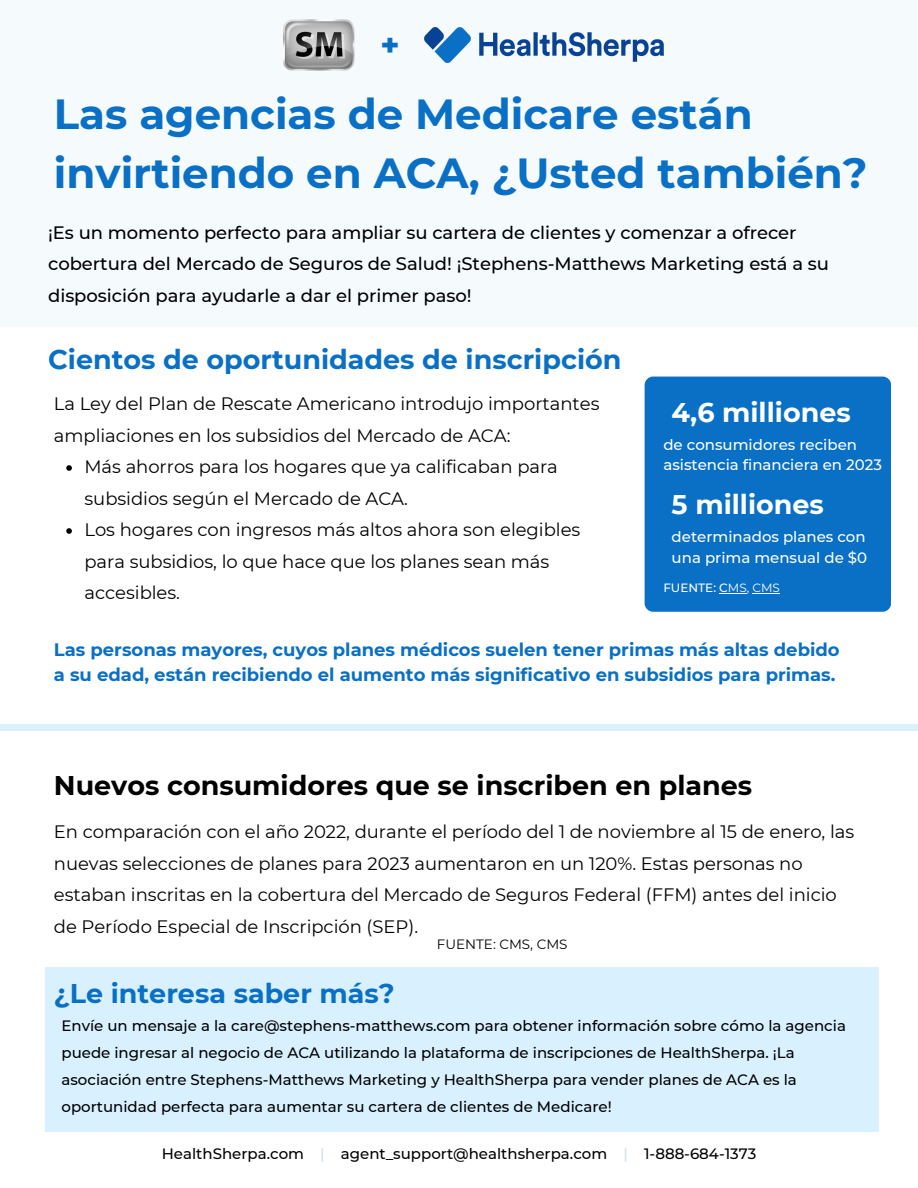
<style>
.page{position:relative;width:918px;height:1188px;background:#fff}
.page>*{position:absolute;margin:0;border:0;box-sizing:border-box;transform-origin:0 0}
.t1{font:700 42px/58.5px "Montserrat";color:#0970c5}
.t2{font:800 31.5px "Montserrat";color:#0970c5}
.t3{font:700 27px "Montserrat";color:#0970c5}
.t4{font:700 27px "Montserrat";color:#000}
.t5{font:700 27px "Montserrat";color:#fff}
.t6{font:18px/31.5px "Montserrat";color:#000}
.t7{font:500 18px/31.5px "Montserrat";color:#000}
.t8{font:700 18px/24.8px "Montserrat";color:#0970c5}
.t9{font:500 15px/27px "Montserrat";color:#000}
.t10{font:500 15px/20.2px "Montserrat";color:#fff}
.t11{font:13.5px "Montserrat";color:#000}
.t12{font:500 12px "Montserrat";color:#fff}
.s1{font-weight:400}
.s2{color:#d3e0e8}
</style>
<div class="page">
<div style="left:0;top:0;width:918px;height:327px;background:#f5fafd"></div>
<div style="left:46px;top:967px;width:833px;height:164px;background:#d9f1ff"></div>
<div style="left:645px;top:377px;width:246px;height:235px;background:#0970c5;border-radius:9px"></div>
<div style="left:0;top:724px;width:918px;height:7px;background:#d9f1ff"></div>
<svg style="left:66px;top:465px;width:6px;height:6px"></svg>
<svg style="left:66px;top:528px;width:6px;height:6px"></svg>
<svg style="left:719px;top:593px;width:28px;height:1px"></svg>
<svg style="left:753px;top:593px;width:27px;height:1px"></svg>
<img style="left:424px;top:27px;width:240px;height:35px">
<img style="left:283px;top:19px;width:72px;height:52px">
<p class="t2" style="left:380px;top:26px;width:21px">+</p>
<p class="t1" style="left:54px;top:85px;width:815px">Las agencias de Medicare están invirtiendo en ACA, ¿Usted también?</p>
<p class="t7" style="left:48px;top:216px;width:782px">¡Es un momento perfecto para ampliar su cartera de clientes y comenzar a ofrecer cobertura del Mercado de Seguros de Salud! ¡Stephens-Matthews Marketing está a su disposición para ayudarle a dar el primer paso!</p>
<p class="t3" style="left:48px;top:343px;width:575px">Cientos de oportunidades de inscripción</p>
<p class="t6" style="left:54px;top:388px;width:547px">La Ley del Plan de Rescate Americano introdujo importantes ampliaciones en los subsidios del Mercado de ACA:</p>
<p class="t5" style="left:672px;top:396px;width:181px">4,6 milliones</p>
<p class="t10" style="left:663px;top:434px;width:220px">de consumidores reciben asistencia financiera en 2023</p>
<p class="t6" style="left:84px;top:451px;width:475px">Más ahorros para los hogares que ya calificaban para subsidios según el Mercado de ACA.</p>
<p class="t6" style="left:84px;top:514px;width:497px">Los hogares con ingresos más altos ahora son elegibles para subsidios, lo que hace que los planes sean más accesibles.</p>
<p class="t5" style="left:672px;top:488px;width:154px">5 milliones</p>
<p class="t10" style="left:672px;top:527px;width:197px">determinados planes con una prima mensual de $0</p>
<p class="t12" style="left:663px;top:581px;width:118px">FUENTE: C<span class="s1">MS, CMS</span></p>
<p class="t8" style="left:54px;top:637px;width:787px">Las personas mayores, cuyos planes médicos suelen tener primas más altas debido a su edad, están recibiendo el aumento más significativo en subsidios para primas.</p>
<p class="t4" style="left:54px;top:769px;width:700px">Nuevos consumidores que se inscriben en planes</p>
<p class="t6" style="left:54px;top:816px;width:802px">En comparación con el año 2022, durante el período del 1 de noviembre al 15 de enero, las nuevas selecciones de planes para 2023 aumentaron en un 120%. Estas personas no estaban inscritas en la cobertura del Mercado de Seguros Federal (FFM) antes del inicio de Período Especial de Inscripción (SEP).</p>
<p class="t11" style="left:437px;top:936px;width:132px">FUENTE: CMS, CMS</p>
<p class="t3" style="left:54px;top:976px;width:342px">¿Le interesa saber más?</p>
<p class="t9" style="left:61px;top:1012px;width:786px">Envíe un mensaje a la care@stephens-matthews.com para obtener información sobre cómo la agencia puede ingresar al negocio de ACA utilizando la plataforma de inscripciones de HealthSherpa. ¡La asociación entre Stephens-Matthews Marketing y HealthSherpa para vender planes de ACA es la oportunidad perfecta para aumentar su cartera de clientes de Medicare!</p>
<p class="t9" style="left:162px;top:1140px;width:596px">HealthSherpa.com <span class="s2">|</span> agent_support@healthsherpa.com <span class="s2">|</span> 1-888-684-1373</p>
</div>
